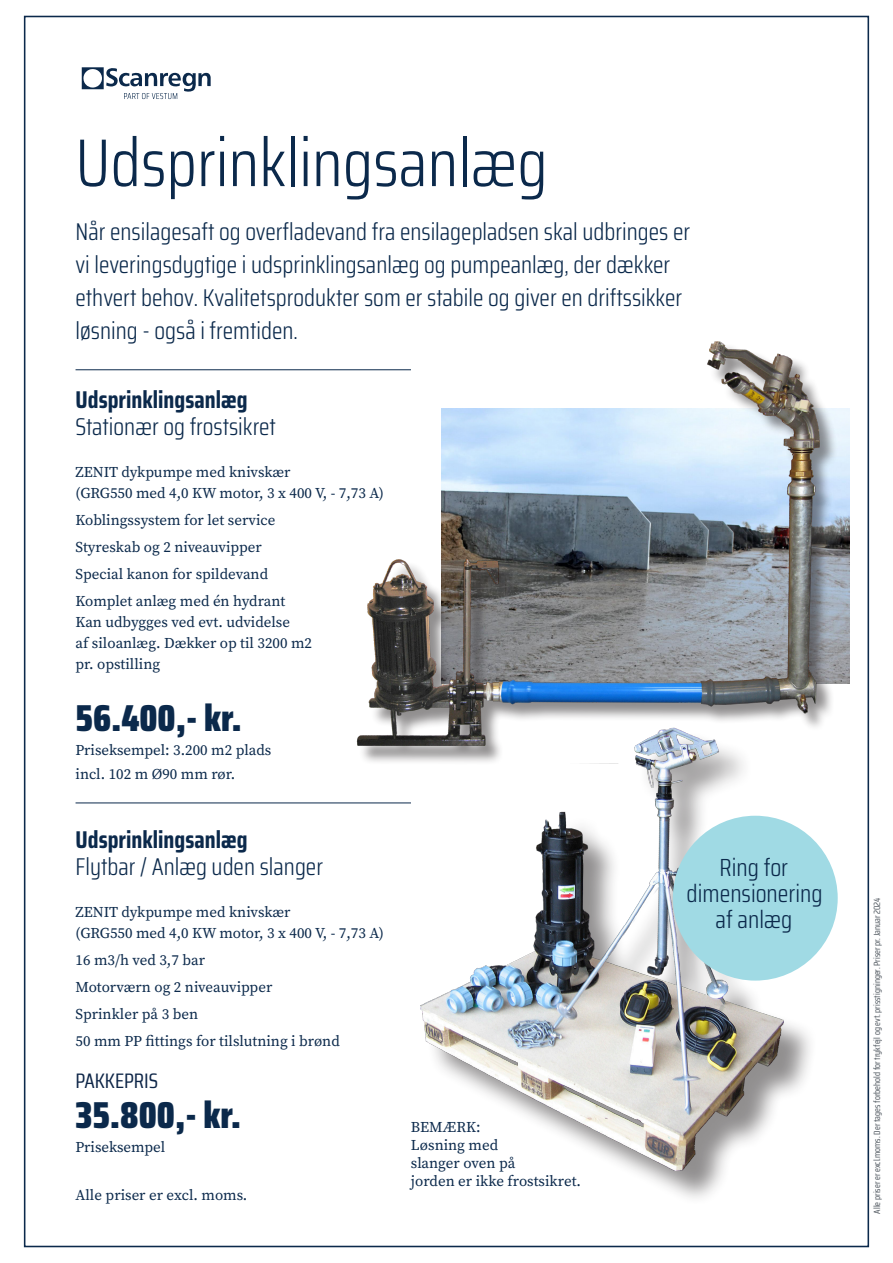
<style>
.page{position:relative;width:893px;height:1263px;background:#fff}
.page>*{position:absolute;margin:0;border:0;box-sizing:border-box;transform-origin:0 0}
.t1{font:300 67.5px "Saira Condensed";color:#0b294b}
.t2{font:900 37.5px "Saira Condensed";color:#0b294b}
.t3{font:300 24.75px "Saira Condensed";color:#0b294b}
.t4{font:300 24.3px/33px "Saira Condensed";color:#0b294b}
.t5{font:700 24.3px "Saira Condensed";color:#0b294b}
.t6{font:21px "Saira Condensed";color:#0d2547}
.t7{font:15px/21px "Source Serif Variable";color:#0b294b}
.t8{font:9px "Saira Condensed";color:#464e56}
</style>
<div class="page">
<svg style="left:82px;top:67px;width:129px;height:32px"></svg>
<hr style="left:76px;top:802px;width:335px;height:1px;background:#0b294b">
<hr style="left:76px;top:369px;width:335px;height:1px;background:#0b294b">
<img style="left:838px;top:408px;width:11px;height:275px">
<div style="left:359px;top:343px;width:479px;height:422px;background:#231f20;opacity:.5"></div>
<img style="left:356px;top:341px;width:466px;height:405px">
<div style="left:424px;top:731px;width:394px;height:475px;background:#231f20;opacity:.5"></div>
<img style="left:421px;top:728px;width:362px;height:443px">
<div style="left:673px;top:816px;width:165px;height:164px;background:#a0dae4;border-radius:50%"></div>
<p class="t1" style="left:76px;top:113px;width:474px">Udsprinklingsanlæg</p>
<p class="t4" style="left:76px;top:215px;width:616px">Når ensilagesaft og overfladevand fra ensilagepladsen skal udbringes er vi leveringsdygtige i udsprinklingsanlæg og pumpeanlæg, der dækker ethvert behov. Kvalitetsprodukter som er stabile og giver en driftssikker løsning - også i fremtiden.</p>
<p class="t5" style="left:76px;top:381px;width:173px">Udsprinklingsanlæg</p>
<p class="t4" style="left:76px;top:410px;width:202px">Stationær og frostsikret</p>
<p class="t7" style="left:76px;top:462px;width:310px">ZENIT dykpumpe med knivskær<br>(GRG550 med 4,0 KW motor, 3 x 400 V, - 7,73 A)</p>
<p class="t7" style="left:76px;top:510px;width:202px">Koblingssystem for let service</p>
<p class="t7" style="left:76px;top:537px;width:188px">Styreskab og 2 niveauvipper</p>
<p class="t7" style="left:76px;top:564px;width:194px">Special kanon for spildevand</p>
<p class="t7" style="left:76px;top:591px;width:211px">Komplet anlæg med én hydrant</p>
<p class="t7" style="left:76px;top:612px;width:238px">Kan udbygges ved evt. udvidelse<br>af siloanlæg. Dækker op til 3200 m2 pr. opstilling</p>
<p class="t2" style="left:76px;top:689px;width:168px">56.400,- kr.</p>
<p class="t7" style="left:76px;top:739px;width:197px">Priseksempel: 3.200 m2 plads</p>
<p class="t7" style="left:76px;top:763px;width:161px">incl. 102 m Ø90 mm rør.</p>
<p class="t5" style="left:76px;top:821px;width:173px">Udsprinklingsanlæg</p>
<p class="t4" style="left:76px;top:849px;width:249px">Flytbar / Anlæg uden slanger</p>
<p class="t7" style="left:76px;top:901px;width:310px">ZENIT dykpumpe med knivskær<br>(GRG550 med 4,0 KW motor, 3 x 400 V, - 7,73 A)</p>
<p class="t7" style="left:76px;top:949px;width:131px">16 m3/h ved 3,7 bar</p>
<p class="t7" style="left:76px;top:976px;width:198px">Motorværn og 2 niveauvipper</p>
<p class="t7" style="left:76px;top:1003px;width:124px">Sprinkler på 3 ben</p>
<p class="t7" style="left:76px;top:1030px;width:266px">50 mm PP fittings for tilslutning i brønd</p>
<p class="t6" style="left:76px;top:1065px;width:84px">PAKKEPRIS</p>
<p class="t2" style="left:76px;top:1086px;width:167px">35.800,- kr.</p>
<p class="t7" style="left:76px;top:1137px;width:91px">Priseksempel</p>
<p class="t7" style="left:76px;top:1185px;width:173px">Alle priser er excl. moms.</p>
<p class="t7" style="left:411px;top:1116px;width:71px">BEMÆRK:</p>
<p class="t7" style="left:411px;top:1134px;width:89px">Løsning med</p>
<p class="t7" style="left:411px;top:1152px;width:106px">slanger oven på</p>
<p class="t7" style="left:411px;top:1170px;width:172px">jorden er ikke frostsikret.</p>
<p class="t3" style="left:719px;top:849px;width:70px">Ring for</p>
<p class="t3" style="left:686px;top:875px;width:138px">dimensionering</p>
<p class="t3" style="left:715px;top:901px;width:78px">af anlæg</p>
<p class="t8" style="left:870px;top:1213px;width:317px;rotate:-90deg">Alle priser er excl.moms. Der tages forbehold for trykfejl og evt. prisstigninger. Priser pr. Januar 2024</p>
</div>
